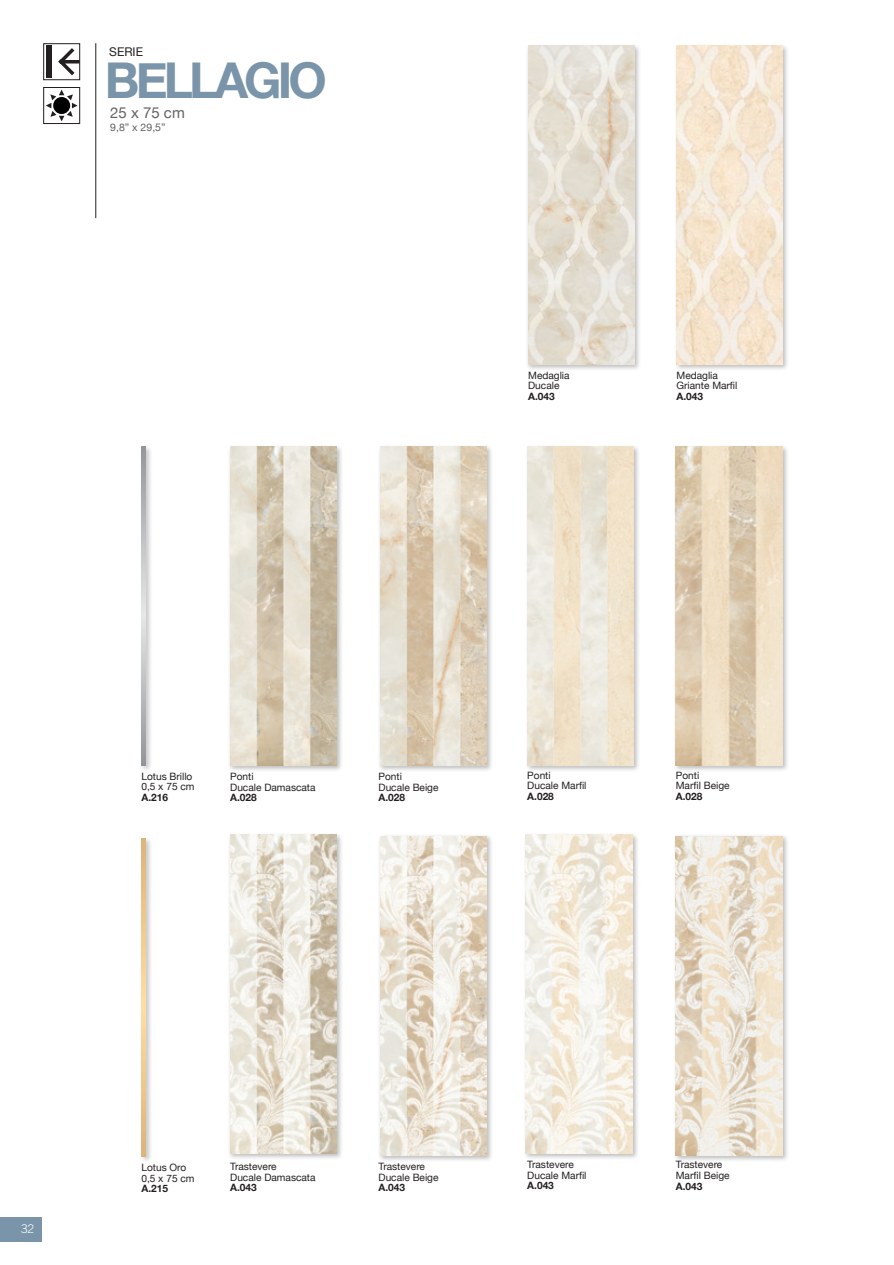
<style>
.page{position:relative;width:894px;height:1265px;background:#fff}
.page>*{position:absolute;margin:0;border:0;box-sizing:border-box;transform-origin:0 0}
.t1{font:700 49.35px "Helvetica Neue";letter-spacing:-.08em;color:#7a95a9}
.t2{font:15px "Helvetica Neue";color:#636366}
.t3{font:12px "Helvetica Neue";color:#231f20}
.t4{font:300 12px "Trade Gothic";color:#fff}
.t5{font:10.5px "Helvetica Neue";color:#636366}
.t6{font:10.2px/10.5px "Helvetica Neue";color:#231f20}
.t7{font:700 10.2px "Helvetica Neue";color:#231f20}
</style>
<div class="page">
<div style="left:228px;top:831px;width:115px;height:328px;background:#231f20;opacity:.3"></div>
<img style="left:230px;top:834px;width:107px;height:319px">
<div style="left:1px;top:1216px;width:41px;height:25px;background:#7a95a9"></div>
<div style="left:228px;top:444px;width:115px;height:328px;background:#231f20;opacity:.3"></div>
<img style="left:230px;top:446px;width:107px;height:319px">
<div style="left:378px;top:833px;width:115px;height:328px;background:#231f20;opacity:.3"></div>
<img style="left:380px;top:836px;width:107px;height:318px">
<div style="left:378px;top:444px;width:115px;height:328px;background:#231f20;opacity:.3"></div>
<img style="left:380px;top:446px;width:107px;height:319px">
<div style="left:525px;top:444px;width:115px;height:328px;background:#231f20;opacity:.3"></div>
<img style="left:527px;top:446px;width:107px;height:319px">
<div style="left:523px;top:831px;width:116px;height:328px;background:#231f20;opacity:.3"></div>
<img style="left:526px;top:834px;width:106px;height:319px">
<div style="left:673px;top:444px;width:116px;height:327px;background:#231f20;opacity:.3"></div>
<img style="left:676px;top:446px;width:106px;height:319px">
<div style="left:673px;top:833px;width:116px;height:328px;background:#231f20;opacity:.3"></div>
<img style="left:676px;top:836px;width:106px;height:318px">
<div style="left:525px;top:43px;width:116px;height:328px;background:#231f20;opacity:.3"></div>
<img style="left:528px;top:45px;width:106px;height:319px">
<div style="left:674px;top:43px;width:115px;height:328px;background:#231f20;opacity:.3"></div>
<img style="left:676px;top:45px;width:107px;height:319px">
<div style="left:139px;top:444px;width:13px;height:327px;background:#231f20;opacity:.3"></div>
<svg style="left:141px;top:446px;width:5px;height:319px;background:#bcbdc0"></svg>
<div style="left:139px;top:835px;width:13px;height:328px;background:#231f20;opacity:.3"></div>
<svg style="left:141px;top:838px;width:5px;height:318px;background:#ecc88e"></svg>
<hr style="left:96px;top:43px;width:1px;height:175px;background:#231f20">
<div style="left:43px;top:43px;width:37px;height:37px;border:1px solid #231f20"></div>
<div style="left:46px;top:46px;width:6px;height:32px;background:#231f20"></div>
<svg style="left:55px;top:44px;width:26px;height:35px"></svg>
<div style="left:43px;top:87px;width:37px;height:37px;border:1px solid #231f20"></div>
<svg style="left:46px;top:90px;width:32px;height:31px"></svg>
<p class="t3" style="left:109px;top:45px;width:35px">SERIE</p>
<h1 class="t1" style="left:105px;top:50px;width:223px">BELLAGIO</h1>
<h2 class="t2" style="left:110px;top:104px;width:76px">25 x 75 cm</h2>
<p class="t5" style="left:110px;top:121px;width:57px">9,8” x 29,5”</p>
<p class="t6" style="left:528px;top:369px;width:43px">Medaglia<br>Ducale</p>
<p class="t7" style="left:528px;top:389px;width:28px">A.043</p>
<p class="t6" style="left:676px;top:369px;width:62px">Medaglia<br>Griante Marfil</p>
<p class="t7" style="left:676px;top:389px;width:28px">A.043</p>
<p class="t6" style="left:141px;top:770px;width:55px">Lotus Brillo<br>0,5 x 75 cm</p>
<p class="t7" style="left:141px;top:790px;width:28px">A.216</p>
<p class="t6" style="left:230px;top:771px;width:87px">Ponti<br>Ducale Damascata</p>
<p class="t7" style="left:230px;top:791px;width:28px">A.028</p>
<p class="t6" style="left:378px;top:771px;width:62px">Ponti<br>Ducale Beige</p>
<p class="t7" style="left:378px;top:791px;width:28px">A.028</p>
<p class="t6" style="left:527px;top:769px;width:61px">Ponti<br>Ducale Marfil</p>
<p class="t7" style="left:527px;top:789px;width:28px">A.028</p>
<p class="t6" style="left:676px;top:769px;width:55px">Ponti<br>Marfil Beige</p>
<p class="t7" style="left:676px;top:789px;width:28px">A.028</p>
<p class="t4" style="left:21px;top:1221px;width:15px">32</p>
<p class="t6" style="left:141px;top:1161px;width:55px">Lotus Oro<br>0,5 x 75 cm</p>
<p class="t7" style="left:141px;top:1181px;width:28px">A.215</p>
<p class="t6" style="left:230px;top:1160px;width:87px">Trastevere<br>Ducale Damascata</p>
<p class="t7" style="left:230px;top:1180px;width:28px">A.043</p>
<p class="t6" style="left:378px;top:1160px;width:62px">Trastevere<br>Ducale Beige</p>
<p class="t7" style="left:378px;top:1180px;width:28px">A.043</p>
<p class="t6" style="left:527px;top:1159px;width:61px">Trastevere<br>Ducale Marfil</p>
<p class="t7" style="left:527px;top:1179px;width:28px">A.043</p>
<p class="t6" style="left:676px;top:1159px;width:55px">Trastevere<br>Marfil Beige</p>
<p class="t7" style="left:676px;top:1179px;width:28px">A.043</p>
</div>
